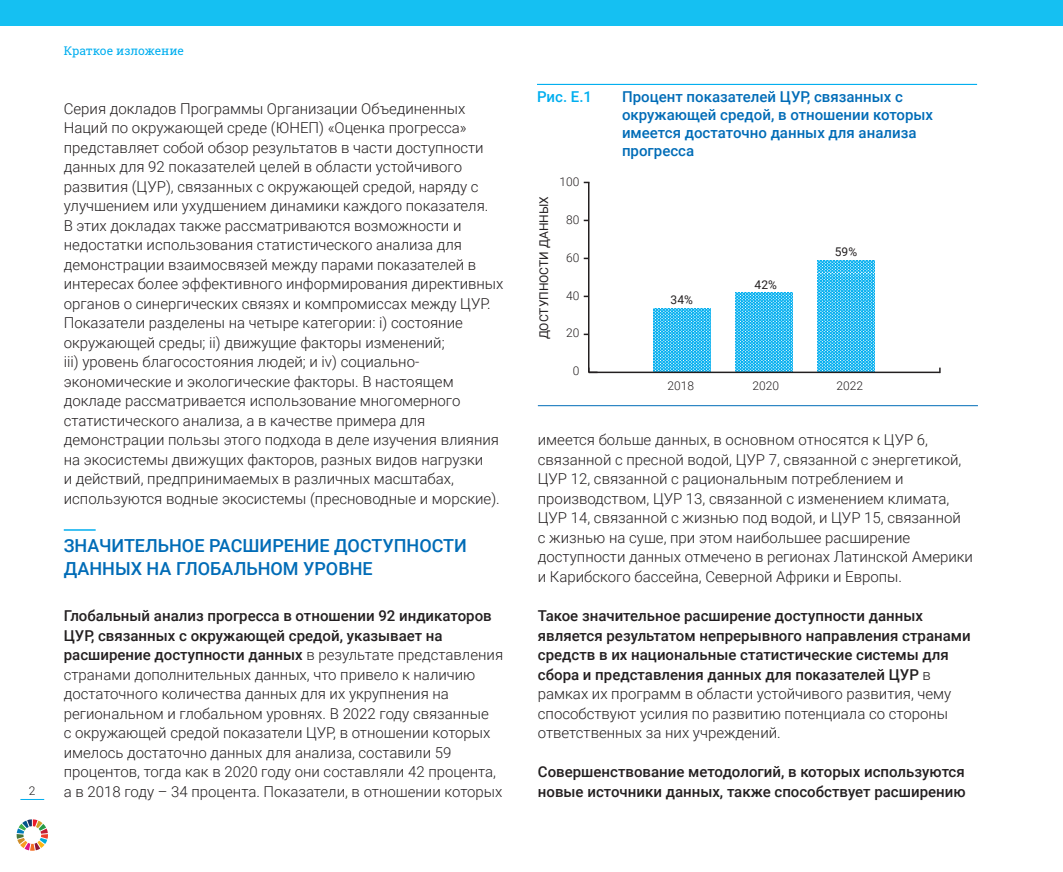
<style>
.page{position:relative;width:1063px;height:872px;background:#fff}
.page>*{position:absolute;margin:0;border:0;box-sizing:border-box;transform-origin:0 0}
.Heading_2{font:500 18px/22.5px "Roboto";color:#006cb7}
.Body_Text{font:300 15px/19.5px "Roboto";color:#231f20}
.Body_Text-2{font:500 15px/19.5px "Roboto";color:#231f20}
.Figure_Heading{font:500 15px/18px "Roboto";color:#006cb7}
.Figure_Heading-2{font:500 15px "Roboto";color:#00aeef}
.t1{font:12px "Roboto";color:#231f20}
.t2{font:300 12px "Roboto";color:#231f20}
.t3{font:12px "Roboto Slab";color:#00aeef}
.s1{font-weight:500}
.s2{font-weight:300}
</style>
<div class="page">
<div style="left:0;top:0;width:1063px;height:26px;background:#15c0f2"></div>
<svg style="left:17px;top:819px;width:31px;height:31px"></svg>
<svg style="left:20px;top:799px;width:24px;height:1px"></svg>
<hr style="left:64px;top:529px;width:32px;height:2px;background:#00aeef">
<hr style="left:537px;top:84px;width:440px;height:1px;background:#00aeef">
<hr style="left:588px;top:182px;width:1px;height:190px;background:#231f20">
<svg style="left:653px;top:308px;width:58px;height:63px;background:#3bc0f2"></svg>
<svg style="left:735px;top:292px;width:58px;height:79px;background:#3bc0f2"></svg>
<svg style="left:817px;top:260px;width:58px;height:111px;background:#3cc0f2"></svg>
<hr style="left:589px;top:371px;width:351px;height:2px;background:#231f20">
<svg style="left:588px;top:367px;width:10px;height:6px"></svg>
<hr style="left:538px;top:405px;width:440px;height:1px;background:#006cb7">
<p class="t2" style="left:29px;top:782px;width:8px">2</p>
<p class="t3" style="left:64px;top:43px;width:122px">Краткое изложение</p>
<p class="Body_Text" style="left:64px;top:98px;width:441px">Серия докладов Программы Организации Объединенных Наций по окружающей среде (ЮНЕП) «Оценка прогресса» представляет собой обзор результатов в части доступности данных для 92 показателей целей в области устойчивого развития (ЦУР), связанных с окружающей средой, наряду с улучшением или ухудшением динамики каждого показателя.<br>В этих докладах также рассматриваются возможности и недостатки использования статистического анализа для демонстрации взаимосвязей между парами показателей в интересах более эффективного информирования директивных органов о синергических связях и компромиссах между ЦУР.<br>Показатели разделены на четыре категории: i) состояние окружающей среды; ii) движущие факторы изменений;<br>iii) уровень благосостояния людей; и iv) социально&shy;экономические и экологические факторы. В настоящем докладе рассматривается использование многомерного статистического анализа, а в качестве примера для демонстрации пользы этого подхода в деле изучения влияния на экосистемы движущих факторов, разных видов нагрузки<br>и действий, предпринимаемых в различных масштабах, используются водные экосистемы (пресноводные и морские).</p>
<p class="Heading_2" style="left:64px;top:533px;width:405px">ЗНАЧИТЕЛЬНОЕ РАСШИРЕНИЕ ДОСТУПНОСТИ<br>ДАННЫХ НА ГЛОБАЛЬНОМ УРОВНЕ</p>
<p class="Body_Text" style="left:64px;top:605px;width:441px"><span class="s1">Глобальный анализ прогресса в отношении 92 индикаторов ЦУР, связанных с окружающей средой, указывает на расширение доступности данных</span> в результате представления странами дополнительных данных, что привело к наличию достаточного количества данных для их укрупнения на региональном и глобальном уровнях. В 2022 году связанные<br>с окружающей средой показатели ЦУР, в отношении которых имелось достаточно данных для анализа, составили 59 процентов, тогда как в 2020 году они составляли 42 процента, а в 2018 году – 34 процента. Показатели, в отношении которых</p>
<p class="Figure_Heading-2" style="left:537px;top:86px;width:57px">Рис. E.1</p>
<p class="Figure_Heading" style="left:622px;top:87px;width:313px">Процент показателей ЦУР, связанных с окружающей средой, в отношении которых имеется достаточно данных для анализа прогресса</p>
<p class="t1" style="left:535px;top:339px;width:145px;rotate:-90deg">ДОСТУПНОСТИ ДАННЫХ</p>
<p class="t2" style="left:560px;top:173px;width:21px">100</p>
<p class="t2" style="left:566px;top:211px;width:15px">80</p>
<p class="t1" style="left:835px;top:243px;width:24px">59%</p>
<p class="t2" style="left:566px;top:249px;width:15px">60</p>
<p class="t1" style="left:755px;top:276px;width:24px">42%</p>
<p class="t2" style="left:566px;top:287px;width:15px">40</p>
<p class="t1" style="left:671px;top:291px;width:24px">34%</p>
<p class="t2" style="left:566px;top:325px;width:15px">20</p>
<p class="t2" style="left:573px;top:363px;width:8px">0</p>
<p class="t2" style="left:668px;top:377px;width:28px">2018</p>
<p class="t2" style="left:752px;top:377px;width:28px">2020</p>
<p class="t2" style="left:837px;top:377px;width:28px">2022</p>
<p class="Body_Text" style="left:538px;top:430px;width:437px">имеется больше данных, в основном относятся к ЦУР 6, связанной с пресной водой, ЦУР 7, связанной с энергетикой, ЦУР 12, связанной с рациональным потреблением и производством, ЦУР 13, связанной с изменением климата, ЦУР 14, связанной с жизнью под водой, и ЦУР 15, связанной<br>с жизнью на суше, при этом наибольшее расширение доступности данных отмечено в регионах Латинской Америки и Карибского бассейна, Северной Африки и Европы.</p>
<p class="Body_Text-2" style="left:538px;top:605px;width:434px">Такое значительное расширение доступности данных является результатом непрерывного направления странами средств в их национальные статистические системы для сбора и представления данных для показателей ЦУР <span class="s2">в рамках их программ в области устойчивого развития, чему способствуют усилия по развитию потенциала со стороны ответственных за них учреждений.</span></p>
<p class="Body_Text-2" style="left:538px;top:761px;width:429px">Совершенствование методологий, в которых используются новые источники данных, также способствует расширению</p>
</div>
